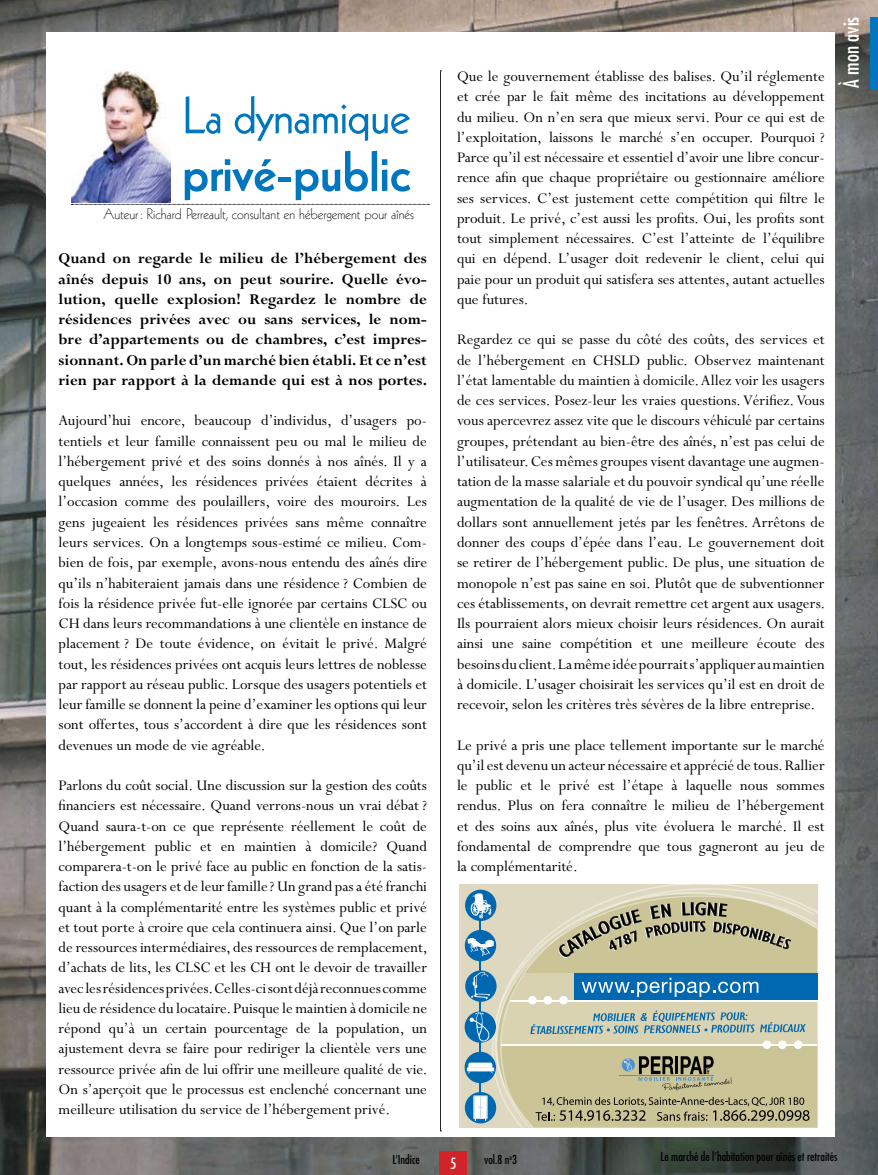
<style>
.page{position:relative;width:878px;height:1175px;background:#fff}
.page>*{position:absolute;margin:0;border:0;box-sizing:border-box;transform-origin:0 0}
.t1{font:800 55.5px "Kabel";color:#0076bf}
.t2{font:51px "Kabel";letter-spacing:-.02em;color:#0076bf}
.t3{font:condensed 21px "Futura";color:#fff}
.t4{font:16.5px/20.2px "Perpetua";color:#000;text-align:justify}
.t5{font:700 16.5px/20.2px "M Perpetua";color:#000;text-align:justify}
.t6{font:300 15px "Kabel";color:#000}
.t7{font:condensed 12px "Futura";color:#000}
</style>
<div class="page">
<img style="left:0;top:0;width:878px;height:1174px">
<div style="left:46px;top:33px;width:788px;height:1103px;background:#fff"></div>
<img style="left:71px;top:70px;width:100px;height:132px">
<svg style="left:71px;top:204px;width:358px;height:1px"></svg>
<div style="left:439px;top:1151px;width:27px;height:23px;background:#d2232a"></div>
<div style="left:870px;top:17px;width:8px;height:73px;background:#0076bf"></div>
<svg style="left:440px;top:71px;width:1px;height:1060px"></svg>
<div style="left:459px;top:884px;width:358px;height:243px;background:#ddd8bf"></div>
<svg style="left:464px;top:1051px;width:32px;height:32px"></svg>
<div style="left:465px;top:1092px;width:31px;height:31px;background:#0067b1;border-radius:50%"></div>
<svg style="left:464px;top:1011px;width:32px;height:31px"></svg>
<svg style="left:465px;top:970px;width:31px;height:31px"></svg>
<div style="left:465px;top:930px;width:31px;height:31px;background:#0067b1;border-radius:50%"></div>
<svg style="left:465px;top:889px;width:31px;height:32px"></svg>
<svg style="left:467px;top:884px;width:351px;height:244px"></svg>
<h2 class="t2" style="left:182px;top:86px;width:229px">La dynamique</h2>
<h1 class="t1" style="left:182px;top:139px;width:230px">privé-public</h1>
<p class="t6" style="left:103px;top:205px;width:312px">Auteur : Richard Perreault, consultant en hébergement pour aînés</p>
<p class="t5" style="left:58px;top:249px;width:370px">Quand on regarde le milieu de l’hébergement des aînés depuis 10 ans, on peut sourire. Quelle évo&shy;lution, quelle explosion! Regardez le nombre de résidences privées avec ou sans services, le nom&shy;bre d’appartements ou de chambres, c’est impres&shy;sionnant. On parle d’un marché bien établi. Et ce n’est rien par rapport à la demande qui est à nos portes.</p>
<p class="t4" style="left:58px;top:411px;width:370px">Aujourd’hui encore, beaucoup d’individus, d’usagers po&shy;tentiels et leur famille connaissent peu ou mal le milieu de l’hébergement privé et des soins donnés à nos aînés. Il y a quelques années, les résidences privées étaient décrites à l’occasion comme des poulaillers, voire des mouroirs. Les gens jugeaient les résidences privées sans même connaître leurs services. On a longtemps sous-estimé ce milieu. Com&shy;bien de fois, par exemple, avons-nous entendu des aînés dire qu’ils n’habiteraient jamais dans une résidence ? Combien de fois la résidence privée fut-elle ignorée par certains CLSC ou CH dans leurs recommandations à une clientèle en instance de placement ? De toute évidence, on évitait le privé. Malgré tout, les résidences privées ont acquis leurs lettres de noblesse par rapport au réseau public. Lorsque des usagers potentiels et leur famille se donnent la peine d’examiner les options qui leur sont offertes, tous s’accordent à dire que les résidences sont devenues un mode de vie agréable.</p>
<p class="t4" style="left:58px;top:775px;width:370px">Parlons du coût social. Une discussion sur la gestion des coûts financiers est nécessaire. Quand verrons-nous un vrai débat ?<br>Quand saura-t-on ce que représente réellement le coût de l’hébergement public et en maintien à domicile? Quand comparera-t-on le privé face au public en fonction de la satis&shy;faction des usagers et de leur famille? Un grand pas a été franchi quant à la complémentarité entre les systèmes public et privé et tout porte à croire que cela continuera ainsi. Que l’on parle de ressources intermédiaires, des ressources de remplacement, d’achats de lits, les CLSC et les CH ont le devoir de travailler avec les résidences privées. Celles-ci sont déjà reconnues comme lieu de résidence du locataire. Puisque le maintien à domicile ne répond qu’à un certain pourcentage de la population, un ajustement devra se faire pour rediriger la clientèle vers une ressource privée afin de lui offrir une meilleure qualité de vie.<br>On s’aperçoit que le processus est enclenché concernant une meilleure utilisation du service de l’hébergement privé.</p>
<p class="t4" style="left:457px;top:67px;width:369px">Que le gouvernement établisse des balises. Qu’il réglemente et crée par le fait même des incitations au développement du milieu. On n’en sera que mieux servi. Pour ce qui est de l’exploitation, laissons le marché s’en occuper. Pourquoi ?<br>Parce qu’il est nécessaire et essentiel d’avoir une libre concur&shy;rence afin que chaque propriétaire ou gestionnaire améliore ses services. C’est justement cette compétition qui filtre le produit. Le privé, c’est aussi les profits. Oui, les profits sont tout simplement nécessaires. C’est l’atteinte de l’équilibre qui en dépend. L’usager doit redevenir le client, celui qui paie pour un produit qui satisfera ses attentes, autant actuelles que futures.</p>
<p class="t4" style="left:457px;top:330px;width:370px">Regardez ce qui se passe du côté des coûts, des services et de l’hébergement en CHSLD public. Observez maintenant l’état lamentable du maintien à domicile. Allez voir les usagers de ces services. Posez-leur les vraies questions. Vérifiez. Vous vous apercevrez assez vite que le discours véhiculé par certains groupes, prétendant au bien-être des aînés, n’est pas celui de l’utilisateur. Ces mêmes groupes visent davantage une augmen&shy;tation de la masse salariale et du pouvoir syndical qu’une réelle augmentation de la qualité de vie de l’usager. Des millions de dollars sont annuellement jetés par les fenêtres. Arrêtons de donner des coups d’épée dans l’eau. Le gouvernement doit se retirer de l’hébergement public. De plus, une situation de monopole n’est pas saine en soi. Plutôt que de subventionner ces établissements, on devrait remettre cet argent aux usagers.<br>Ils pourraient alors mieux choisir leurs résidences. On aurait ainsi une saine compétition et une meilleure écoute des besoins du client. La même idée pourrait s’appliquer au maintien à domicile. L’usager choisirait les services qu’il est en droit de recevoir, selon les critères très sévères de la libre entreprise.</p>
<p class="t4" style="left:457px;top:735px;width:369px">Le privé a pris une place tellement importante sur le marché qu’il est devenu un acteur nécessaire et apprécié de tous. Rallier le public et le privé est l’étape à laquelle nous sommes rendus. Plus on fera connaître le milieu de l’hébergement et des soins aux aînés, plus vite évoluera le marché. Il est fondamental de comprendre que tous gagneront au jeu de la complémentarité.</p>
<p class="t3" style="left:837px;top:88px;width:72px;rotate:-90deg">À mon avis</p>
<p class="t7" style="left:392px;top:1151px;width:29px">L’Indice</p>
<p class="t7" style="left:484px;top:1151px;width:35px">vol.8 n<sup>o</sup>3</p>
<p class="t7" style="left:660px;top:1149px;width:178px">Le marché de l’habitation pour aînés et retraités</p>
</div>
